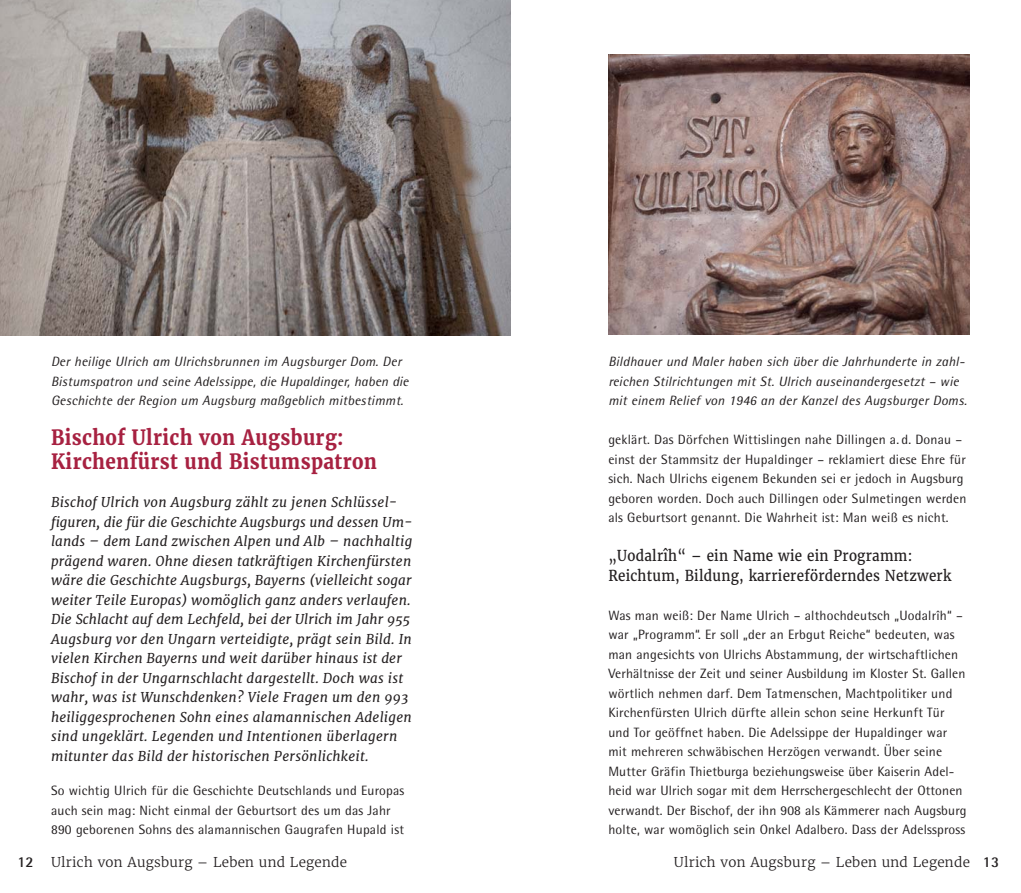
<style>
.page{position:relative;width:1021px;height:893px;background:#fff}
.page>*{position:absolute;margin:0;border:0;box-sizing:border-box;transform-origin:0 0}
.t1{font:700 21px/24px "Merriweather";letter-spacing:.02em;color:#a72141;scale:.9 1}
.t2{font:15px/19.5px "Merriweather";letter-spacing:.02em;color:#231f20;scale:.9 1}
.t3{font:13.5px/19.5px "Rotis Semi Sans";letter-spacing:.015em;color:#231f20}
.t4{font:italic 13.5px/19.5px "Merriweather";letter-spacing:.02em;color:#231f20}
.t5{font:italic 13.5px/19.5px "Rotis Semi Sans";letter-spacing:.015em;color:#231f20}
.t6{font:300 13.5px "Merriweather";letter-spacing:.02em;color:#231f20}
.s1{font-family:"Rotis Semi Sans";font-weight:700;font-size:15px}
</style>
<div class="page">
<img style="left:608px;top:54px;width:361px;height:281px">
<img style="left:0;top:0;width:510px;height:336px">
<p class="t5" style="left:51px;top:353px;width:359px">Der heilige Ulrich am Ulrichsbrunnen im Augsburger Dom. Der<br>Bistumspatron und seine Adelssippe, die Hupaldinger, haben die<br>Geschichte der Region um Augsburg maßgeblich mitbestimmt.</p>
<p class="t5" style="left:608px;top:353px;width:360px">Bildhauer und Maler haben sich über die Jahrhunderte in zahl&shy;reichen Stilrichtungen mit St. Ulrich auseinander ge setzt – wie mit einem Relief von 1946 an der Kanzel des Augsburger Doms.</p>
<p class="t1" style="left:51px;top:428px;width:364px">Bischof Ulrich von Augsburg:<br>Kirchenfürst und Bistumspatron</p>
<p class="t4" style="left:51px;top:493px;width:363px">Bischof Ulrich von Augsburg zählt zu jenen Schlüssel - figuren, die für die Geschichte Augsburgs und dessen Um - lands – dem Land zwischen Alpen und Alb – nachhaltig prägend waren. Ohne diesen tatkräftigen Kirchenfürsten wäre die Geschichte Augsburgs, Bayerns (vielleicht sogar weiter Teile Europas) womöglich ganz anders verlaufen.<br>Die Schlacht auf dem Lechfeld, bei der Ulrich im Jahr 955<br>Augsburg vor den Ungarn verteidigte, prägt sein Bild. In vielen Kirchen Bayerns und weit darüber hinaus ist der Bischof in der Ungarnschlacht dargestellt. Doch was ist wahr, was ist Wunschdenken? Viele Fragen um den 993 heiliggesprochenen Sohn eines alamannischen Adeli gen sind ungeklärt. Legenden und Intentionen überlagern mitunter das Bild der historischen Persönlichkeit.</p>
<p class="t3" style="left:51px;top:782px;width:355px">So wichtig Ulrich für die Geschichte Deutschlands und Europas auch sein mag: Nicht einmal der Geburtsort des um das Jahr<br>890 ge bore nen Sohns des alamannischen Gaugrafen Hupald ist</p>
<p class="t3" style="left:608px;top:431px;width:360px">geklärt. Das Dörfchen Wittis lingen nahe Dillingen a. d. Donau – einst der Stammsitz der Hupaldinger – reklamiert diese Ehre für sich. Nach Ulrichs eigenem Bekunden sei er jedoch in Augsburg geboren worden. Doch auch Dillingen oder Sulmetingen werden als Geburtsort genannt. Die Wahrheit ist: Man weiß es nicht.</p>
<p class="t2" style="left:608px;top:547px;width:382px">„Uodalrîh“ – ein Name wie ein Programm:<br>Reichtum, Bildung, karriereförderndes Netzwerk</p>
<p class="t3" style="left:608px;top:607px;width:359px">Was man weiß: Der Name Ulrich – althochdeutsch „Uodalrîh“ – war „Programm“. Er soll „der an Erbgut Reiche“ be deuten, was man angesichts von Ulrichs Abstammung, der wirtschaftlichen Verhältnisse der Zeit und seiner Ausbildung im Kloster St. Gallen wörtlich nehmen darf. Dem Tatmenschen, Machtpolitiker und Kirchenfürsten Ulrich dürfte allein schon seine Herkunft Tür und Tor geöffnet haben. Die Adelssippe der Hupaldinger war mit mehreren schwäbischen Herzögen verwandt. Über seine Mutter Gräfin Thietburga be ziehungsweise über Kaiserin Adel - heid war Ulrich sogar mit dem Herrschergeschlecht der Ottonen verwandt. Der Bischof, der ihn 908 als Kämmerer nach Augsburg holte, war womöglich sein Onkel Adalbero. Dass der Adelsspross</p>
<p class="t6" style="left:17px;top:856px;width:331px"><span class="s1">12</span> Ulrich von Augsburg – Leben und Legende</p>
<p class="t6" style="left:674px;top:856px;width:326px">Ulrich von Augsburg – Leben und Legende <span class="s1">13</span></p>
</div>
